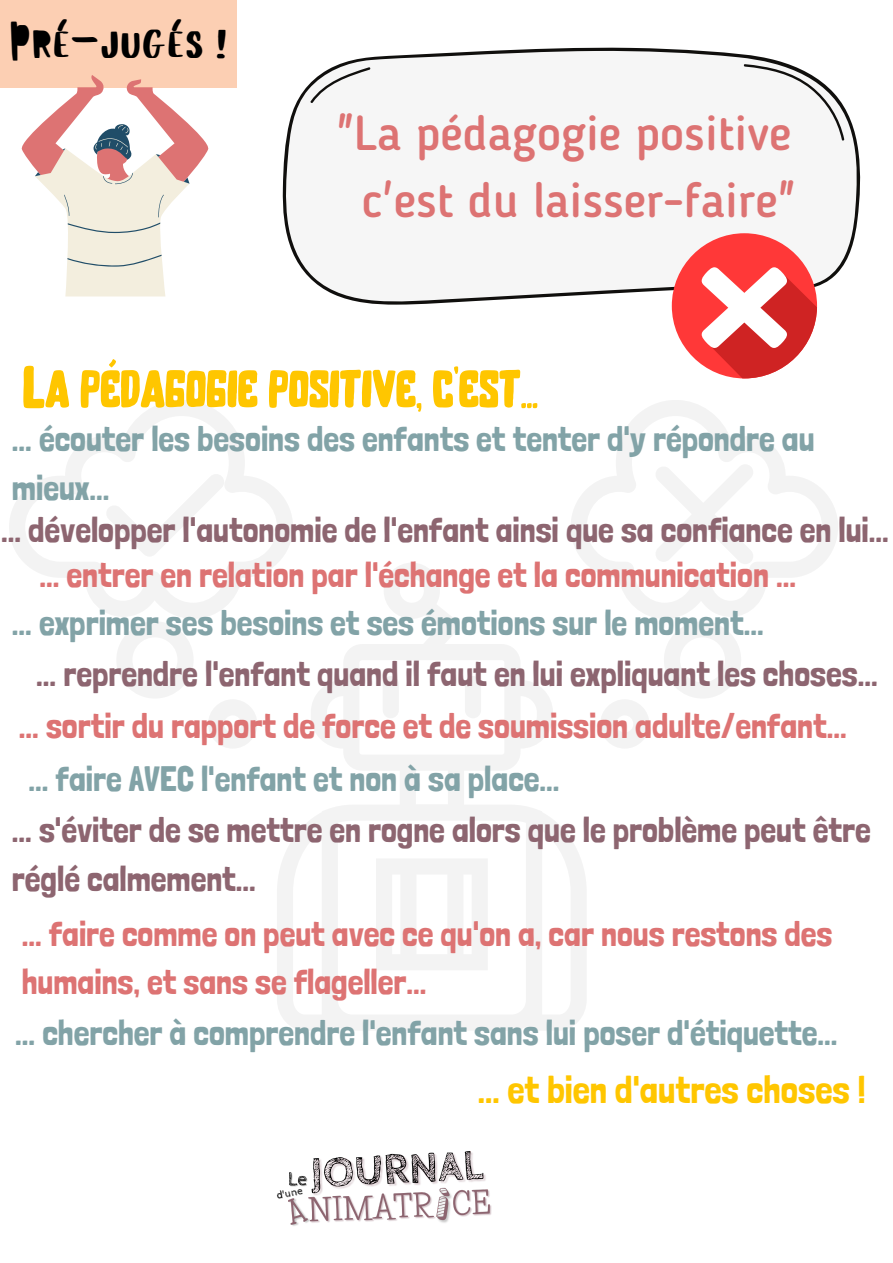
<style>
.page{position:relative;width:893px;height:1263px;background:#fff}
.page>*{position:absolute;margin:0;border:0;box-sizing:border-box;transform-origin:0 0}
.t1{font:700 52.72px "BROTHER";color:#ffc600}
.t2{font:500 48.6px/67.1px "Blogger Sans";color:#dd7373;text-align:center}
.t3{font:39.08px "Block";color:#000}
.t4{font:38.47px "Londrina Solid";color:#ffc600}
.t5{font:35.33px/49.2px "Londrina Solid";color:#82a3a7}
.t6{font:35.33px/49.2px "Londrina Solid";color:#8d6570}
.t7{font:35.33px/48.5px "Londrina Solid";color:#dd7373}
</style>
<div class="page">
<svg style="left:277px;top:563px;width:309px;height:467px"></svg>
<div style="left:383px;top:676px;width:16px;height:42px;background:#f3f3f3;border-radius:8px"></div>
<div style="left:465px;top:676px;width:16px;height:42px;background:#f3f3f3;border-radius:8px"></div>
<svg style="left:9px;top:400px;width:284px;height:219px"></svg>
<svg style="left:570px;top:400px;width:268px;height:219px"></svg>
<svg style="left:117px;top:622px;width:76px;height:76px"></svg>
<svg style="left:208px;top:700px;width:49px;height:48px"></svg>
<svg style="left:664px;top:622px;width:77px;height:76px"></svg>
<svg style="left:601px;top:700px;width:48px;height:48px"></svg>
<svg style="left:654px;top:463px;width:100px;height:101px"></svg>
<svg style="left:105px;top:473px;width:120px;height:84px"></svg>
<svg style="left:376px;top:858px;width:112px;height:112px"></svg>
<div style="left:0;top:0;width:237px;height:87px;background:#fccfb3"></div>
<svg style="left:18px;top:75px;width:194px;height:221px"></svg>
<img style="left:277px;top:1151px;width:215px;height:75px">
<svg style="left:282px;top:47px;width:579px;height:283px;fill:#f6f6f6"></svg>
<svg style="left:310px;top:67px;width:61px;height:37px"></svg>
<svg style="left:743px;top:64px;width:101px;height:77px"></svg>
<div style="left:672px;top:233px;width:145px;height:145px;background:#ff3838;border-radius:50%"></div>
<svg style="left:699px;top:265px;width:118px;height:113px"></svg>
<p class="t3" style="left:9px;top:21px;width:220px">Pré-jugés !</p>
<p class="t2" style="left:336px;top:104px;width:460px">"La pédagogie positive c'est du laisser-faire"</p>
<p class="t1" style="left:23px;top:368px;width:516px">La pédagogie positive, c'est .</p>
<p class="t5" style="left:12px;top:413px;width:804px">... écouter les besoins des enfants et tenter d'y répondre au mieux...</p>
<p class="t6" style="left:1px;top:505px;width:889px">... développer l'autonomie de l'enfant ainsi que sa confiance en lui...</p>
<p class="t7" style="left:40px;top:550px;width:758px">... entrer en relation par l'échange et la communication ...</p>
<p class="t5" style="left:12px;top:598px;width:753px">... exprimer ses besoins et ses émotions sur le moment...</p>
<p class="t6" style="left:36px;top:649px;width:843px">... reprendre l'enfant quand il faut en lui expliquant les choses...</p>
<p class="t7" style="left:19px;top:701px;width:829px">... sortir du rapport de force et de soumission adulte/enfant...</p>
<p class="t5" style="left:29px;top:754px;width:532px">... faire AVEC l'enfant et non à sa place...</p>
<p class="t6" style="left:12px;top:804px;width:860px">... s'éviter de se mettre en rogne alors que le problème peut être réglé calmement...</p>
<p class="t7" style="left:22px;top:909px;width:812px">... faire comme on peut avec ce qu'on a, car nous restons des humains, et sans se flageller...</p>
<p class="t5" style="left:15px;top:1008px;width:824px">... chercher à comprendre l'enfant sans lui poser d'étiquette...</p>
<p class="t4" style="left:478px;top:1067px;width:389px">... et bien d'autres choses !</p>
</div>
